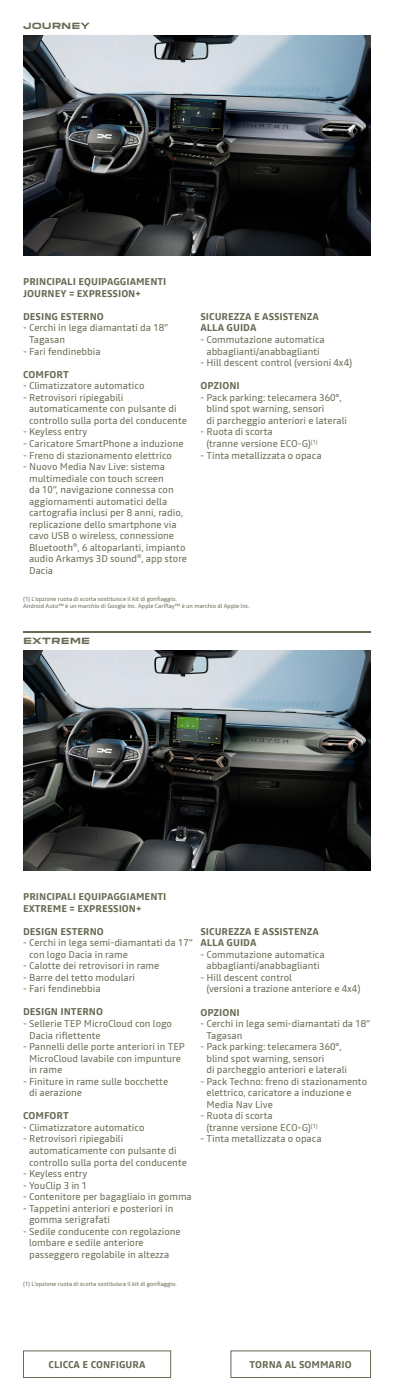
<style>
.page{position:relative;width:394px;height:1400px;background:#fff}
.page>*{position:absolute;margin:0;border:0;box-sizing:border-box;transform-origin:0 0}
.t1{font:9.8px/11.5px "Read";color:#646b52}
.t2{font:700 9.8px/11.5px "Read";color:#646b52}
.t3{font:700 8.4px "Dacia Block Extended";color:#646b52}
.t4{font:5.95px/7px "Read";color:#646b52}
</style>
<div class="page">
<img style="left:23px;top:36px;width:348px;height:219px">
<img style="left:23px;top:650px;width:348px;height:220px">
<hr style="left:23px;top:631px;width:348px;height:2px;background:#646b52">
<div style="left:230px;top:1351px;width:141px;height:27px;border:1px solid #646b52"></div>
<div style="left:23px;top:1351px;width:148px;height:27px;border:1px solid #646b52"></div>
<p class="t3" style="left:23px;top:22px;width:68px">JOURNEY</p>
<p class="t2" style="left:23px;top:276px;width:145px">PRINCIPALI EQUIPAGGIAMENTI<br>JOURNEY = EXPRESSION+</p>
<p class="t2" style="left:23px;top:311px;width:82px">DESING ESTERNO</p>
<p class="t1" style="left:29px;top:322px;width:141px;text-indent:-6px">- Cerchi in lega diamantati da 18”<br>Tagasan</p>
<p class="t1" style="left:23px;top:345px;width:79px">- Fari fendinebbia</p>
<p class="t2" style="left:23px;top:368px;width:47px">COMFORT</p>
<p class="t1" style="left:23px;top:380px;width:123px">- Climatizzatore automatico</p>
<p class="t1" style="left:29px;top:392px;width:159px;text-indent:-6px">- Retrovisori ripiegabili automaticamente con pulsante di controllo sulla porta del conducente</p>
<p class="t1" style="left:23px;top:426px;width:66px">- Keyless entry</p>
<p class="t1" style="left:23px;top:438px;width:162px">- Caricatore SmartPhone a induzione</p>
<p class="t1" style="left:23px;top:449px;width:150px">- Freno di stazionamento elettrico</p>
<p class="t1" style="left:29px;top:461px;width:160px;text-indent:-6px">- Nuovo Media Nav Live: sistema multimediale con touch screen<br>da 10”, navigazione connessa con aggiornamenti automatici della cartografia inclusi per 8 anni, radio, replicazione dello smartphone via cavo USB o wireless, connessione<br>Bluetooth<sup>®</sup>, 6 altoparlanti, impianto audio Arkamys 3D sound<sup>®</sup>, app store<br>Dacia</p>
<p class="t2" style="left:200px;top:311px;width:120px">SICUREZZA E ASSISTENZA<br>ALLA GUIDA</p>
<p class="t1" style="left:200px;top:334px;width:126px;text-align:center">- Commutazione automatica abbaglianti/anabbaglianti</p>
<p class="t1" style="left:200px;top:357px;width:153px">- Hill descent control (versioni 4x4)</p>
<p class="t2" style="left:200px;top:380px;width:41px">OPZIONI</p>
<p class="t1" style="left:206px;top:392px;width:142px;text-indent:-6px">- Pack parking: telecamera 360°, blind spot warning, sensori<br>di parcheggio anteriori e laterali</p>
<p class="t1" style="left:206px;top:426px;width:113px;text-indent:-6px">- Ruota di scorta<br>(tranne versione ECO-G)<sup>(1)</sup></p>
<p class="t1" style="left:200px;top:449px;width:123px">- Tinta metallizzata o opaca</p>
<p class="t4" style="left:23px;top:596px;width:228px">(1) L’opzione ruota di scorta sostituisce il kit di gonfiaggio.<br>Android Auto™ è un marchio di Google Inc. Apple CarPlay™ è un marchio di Apple Inc.</p>
<p class="t3" style="left:23px;top:636px;width:69px">EXTREME</p>
<p class="t2" style="left:23px;top:891px;width:145px">PRINCIPALI EQUIPAGGIAMENTI<br>EXTREME = EXPRESSION+</p>
<p class="t2" style="left:23px;top:925px;width:82px">DESIGN ESTERNO</p>
<p class="t1" style="left:29px;top:937px;width:165px;text-indent:-6px">- Cerchi in lega semi-diamantati da 17” con logo Dacia in rame</p>
<p class="t1" style="left:23px;top:960px;width:138px">- Calotte dei retrovisori in rame</p>
<p class="t1" style="left:23px;top:971px;width:113px">- Barre del tetto modulari</p>
<p class="t1" style="left:23px;top:983px;width:79px">- Fari fendinebbia</p>
<p class="t2" style="left:23px;top:1006px;width:81px">DESIGN INTERNO</p>
<p class="t1" style="left:29px;top:1018px;width:144px;text-indent:-6px">- Sellerie TEP MicroCloud con logo<br>Dacia riflettente</p>
<p class="t1" style="left:29px;top:1041px;width:157px;text-indent:-6px">- Pannelli delle porte anteriori in TEP<br>MicroCloud lavabile con impunture in rame</p>
<p class="t1" style="left:29px;top:1075px;width:141px;text-indent:-6px">- Finiture in rame sulle bocchette di aerazione</p>
<p class="t2" style="left:23px;top:1110px;width:47px">COMFORT</p>
<p class="t1" style="left:23px;top:1122px;width:123px">- Climatizzatore automatico</p>
<p class="t1" style="left:29px;top:1133px;width:159px;text-indent:-6px">- Retrovisori ripiegabili automaticamente con pulsante di controllo sulla porta del conducente</p>
<p class="t1" style="left:23px;top:1168px;width:66px">- Keyless entry</p>
<p class="t1" style="left:23px;top:1179px;width:66px">- YouClip 3 in 1</p>
<p class="t1" style="left:23px;top:1191px;width:170px">- Contenitore per bagagliaio in gomma</p>
<p class="t1" style="left:29px;top:1203px;width:146px;text-indent:-6px">- Tappetini anteriori e posteriori in gomma serigrafati</p>
<p class="t1" style="left:29px;top:1226px;width:153px;text-indent:-6px">- Sedile conducente con regolazione lombare e sedile anteriore passeggero regolabile in altezza</p>
<p class="t2" style="left:200px;top:925px;width:120px">SICUREZZA E ASSISTENZA<br>ALLA GUIDA</p>
<p class="t1" style="left:200px;top:948px;width:126px;text-align:center">- Commutazione automatica abbaglianti/anabbaglianti</p>
<p class="t1" style="left:206px;top:972px;width:155px;text-indent:-6px">- Hill descent control<br>(versioni a trazione anteriore e 4x4)</p>
<p class="t2" style="left:200px;top:1006px;width:41px">OPZIONI</p>
<p class="t1" style="left:206px;top:1018px;width:165px;text-indent:-6px">- Cerchi in lega semi-diamantati da 18”<br>Tagasan</p>
<p class="t1" style="left:206px;top:1041px;width:142px;text-indent:-6px">- Pack parking: telecamera 360°, blind spot warning, sensori<br>di parcheggio anteriori e laterali</p>
<p class="t1" style="left:206px;top:1076px;width:162px;text-indent:-6px">- Pack Techno: freno di stazionamento elettrico, caricatore a induzione e<br>Media Nav Live</p>
<p class="t1" style="left:206px;top:1110px;width:113px;text-indent:-6px">- Ruota di scorta<br>(tranne versione ECO-G)<sup>(1)</sup></p>
<p class="t1" style="left:200px;top:1133px;width:123px">- Tinta metallizzata o opaca</p>
<p class="t4" style="left:23px;top:1280px;width:155px">(1) L’opzione ruota di scorta sostituisce il kit di gonfiaggio.</p>
<p class="t2" style="left:49px;top:1358px;width:98px">CLICCA E CONFIGURA</p>
<p class="t2" style="left:250px;top:1358px;width:104px">TORNA AL SOMMARIO</p>
</div>
